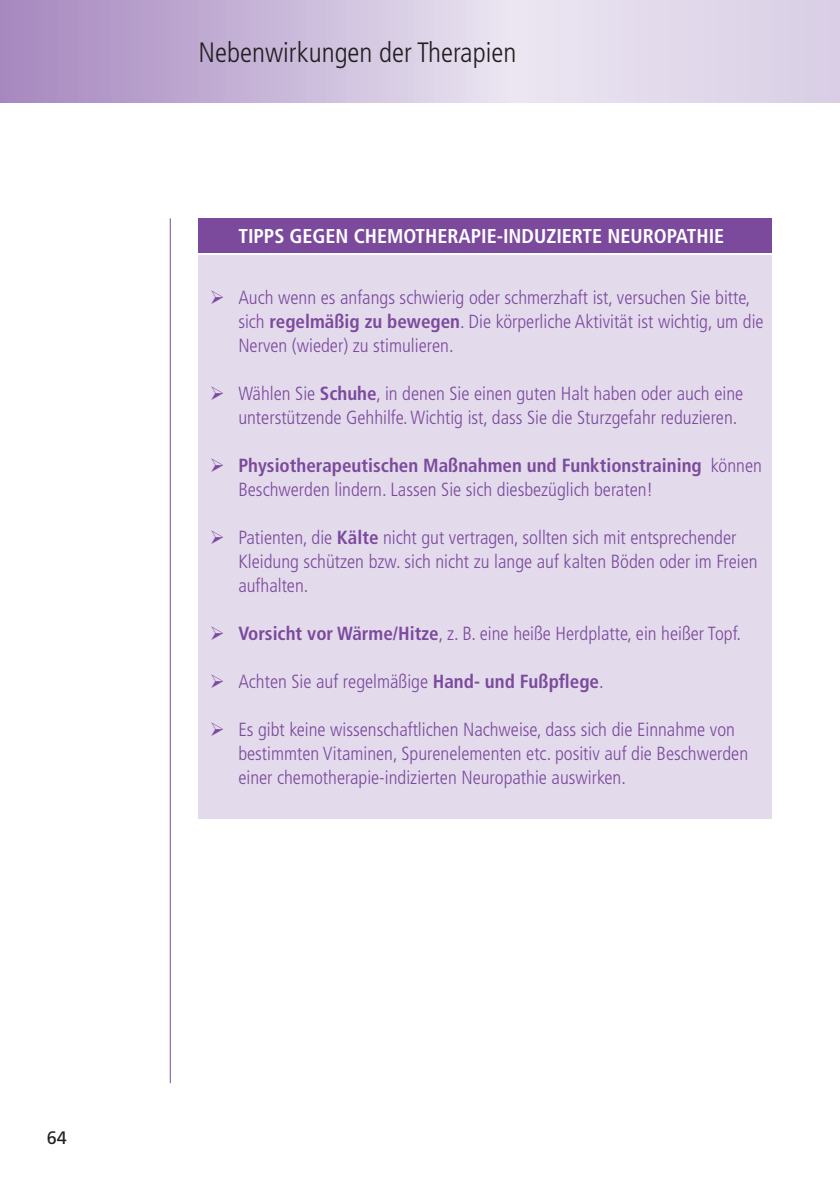
<style>
.page{position:relative;width:840px;height:1191px;background:#fff}
.page>*{position:absolute;margin:0;border:0;box-sizing:border-box;transform-origin:0 0}
.t1{font:300 condensed 28px "Frutiger LT Std";color:#231f20}
.t2{font:700 condensed 20px "Frutiger LT Std";color:#fff}
.t3{font:300 condensed 19px/24px "Frutiger LT Std";color:#7c4a9d}
.t4{font:18px "Frutiger LT Std";color:#231f20}
.s1{font-weight:700}
</style>
<div class="page">
<svg style="left:0;top:0;width:839px;height:102px;background:#d1c3df"></svg>
<hr style="left:170px;top:218px;width:1px;height:865px;background:#7c4a9d">
<div style="left:198px;top:218px;width:573px;height:34px;background:#7c4a9d"></div>
<div style="left:198px;top:255px;width:573px;height:563px;background:#e3dbec"></div>
<h1 class="t1" style="left:198px;top:36px;width:319px">Nebenwirkungen der Therapien</h1>
<p class="t2" style="left:238px;top:224px;width:487px">TIPPS GEGEN CHEMOTHERAPIE-INDUZIERTE NEUROPATHIE</p>
<p class="t3" style="left:238px;top:286px;width:526px;text-indent:-28px">➢ Auch wenn es anfangs schwierig oder schmerzhaft ist, versuchen Sie bitte, sich <span class="s1">regelmäßig zu bewegen</span>. Die körperliche Aktivität ist wichtig, um die<br>Nerven (wieder) zu stimulieren.</p>
<p class="t3" style="left:238px;top:382px;width:506px;text-indent:-28px">➢ Wählen Sie <span class="s1">Schuhe</span>, in denen Sie einen guten Halt haben oder auch eine unterstützende Gehhilfe. Wichtig ist, dass Sie die Sturzgefahr reduzieren.</p>
<p class="t3" style="left:238px;top:454px;width:524px;text-indent:-28px">➢ <span class="s1">Physiotherapeutischen Maßnahmen und Funktionstraining</span> können<br>Beschwerden lindern. Lassen Sie sich diesbezüglich beraten!</p>
<p class="t3" style="left:238px;top:526px;width:520px;text-indent:-28px">➢ Patienten, die <span class="s1">Kälte</span> nicht gut vertragen, sollten sich mit entsprechender<br>Kleidung schützen bzw. sich nicht zu lange auf kalten Böden oder im Freien aufhalten.</p>
<p class="t3" style="left:210px;top:622px;width:529px">➢ <span class="s1">Vorsicht vor Wärme/Hitze</span>, z. B. eine heiße Herdplatte, ein heißer Topf.</p>
<p class="t3" style="left:210px;top:670px;width:392px">➢ Achten Sie auf regelmäßige <span class="s1">Hand- und Fußpflege</span>.</p>
<p class="t3" style="left:238px;top:718px;width:511px;text-indent:-28px">➢ Es gibt keine wissenschaftlichen Nachweise, dass sich die Einnahme von bestimmten Vitaminen, Spurenelementen etc. positiv auf die Beschwerden einer chemotherapie-indizierten Neuropathie auswirken.</p>
<p class="t4" style="left:47px;top:1127px;width:22px">64</p>
</div>
